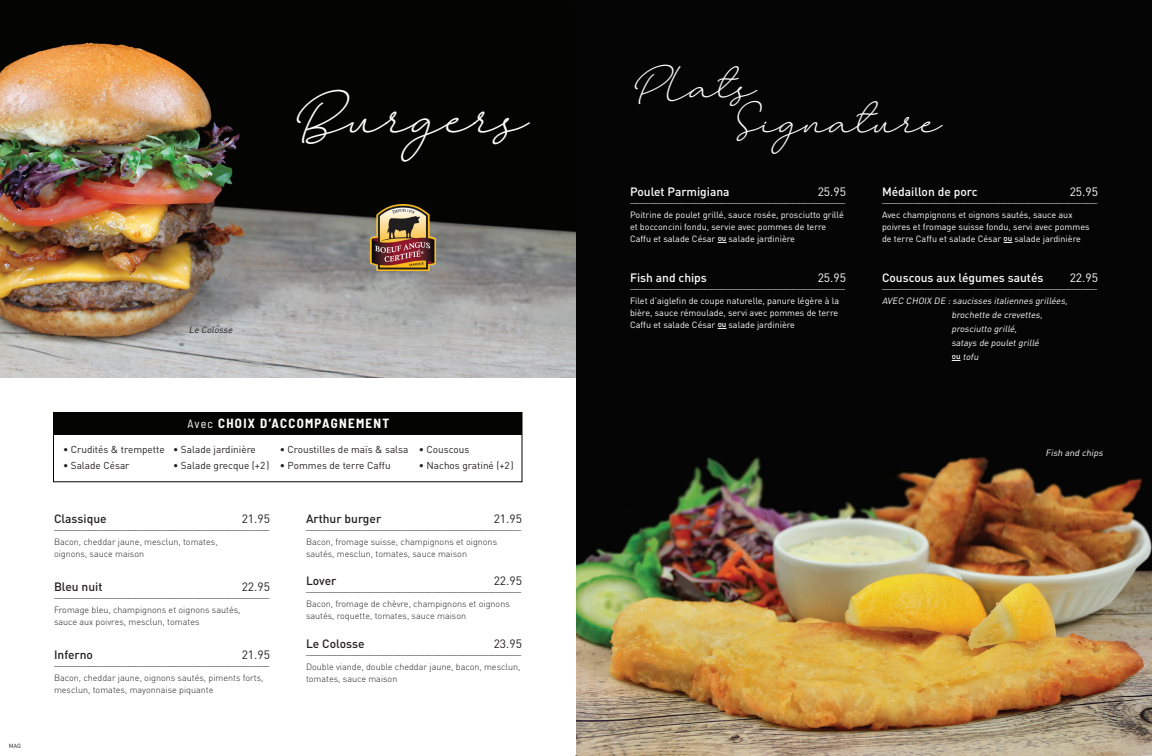
<style>
.page{position:relative;width:1152px;height:756px;background:#fff}
.page>*{position:absolute;margin:0;border:0;box-sizing:border-box;transform-origin:0 0}
.t1{font:28.4px "Larianti";color:#fff}
.t2{font:21px/35px "Larianti";color:#fff}
.t3{font:700 semi-condensed 13px "Barlow";letter-spacing:.1em;color:#fff}
.t4{font:300 12px "DIN Pro";color:#231f20}
.t5{font:300 12px "DIN Pro";color:#fff}
.t6{font:500 12px "DIN Pro";color:#fff}
.t7{font:500 12px "DIN Pro";color:#231f20}
.t8{font:12px "DIN Pro";color:#231f20}
.t9{font:12px "DIN Pro";color:#fff}
.t10{font:10px "DIN Pro";color:#231f20}
.t11{font:300 9px/12px "DIN Pro";color:#231f20}
.t12{font:9px/12px "DIN Pro";color:#fff}
.t13{font:italic 9px/14px "DIN Pro";color:#fff}
.t14{font:italic 9px "DIN Pro";color:#231f20}
.t15{font:6px "DIN Pro";color:#231f20}
.s1{font-weight:400;font-size:12px}
.s2{font-weight:500;font-size:8px}
.s3{font-weight:500;font-style:normal;font-size:8px}
</style>
<div class="page">
<div style="left:54px;top:412px;width:468px;height:23px;background:#040503"></div>
<div style="left:53px;top:412px;width:469px;height:70px;border:1px solid #040503"></div>
<img style="left:0;top:0;width:576px;height:378px">
<img style="left:371px;top:204px;width:64px;height:67px">
<img style="left:576px;top:0;width:576px;height:756px">
<h1 class="t1" style="left:294px;top:106px;width:233px">Burgers</h1>
<p class="t14" style="left:189px;top:324px;width:47px">Le Colosse</p>
<p class="t15" style="left:9px;top:742px;width:14px">MAG</p>
<p class="t10" style="left:63px;top:443px;width:103px">• Crudités &amp; trempette</p>
<p class="t10" style="left:63px;top:459px;width:68px">• Salade César</p>
<h3 class="t3" style="left:188px;top:414px;width:203px"><span class="s1">Avec</span> CHOIX D’ACCOMPAGNEMENT</h3>
<p class="t10" style="left:173px;top:443px;width:84px">• Salade jardinière</p>
<p class="t10" style="left:173px;top:459px;width:98px">• Salade grecque (+2 )</p>
<p class="t10" style="left:280px;top:443px;width:130px">• Croustilles de maïs &amp; salsa</p>
<p class="t10" style="left:280px;top:459px;width:112px">• Pommes de terre Caffu</p>
<p class="t10" style="left:419px;top:443px;width:52px">• Couscous</p>
<p class="t10" style="left:419px;top:459px;width:97px">• Nachos gratiné (+2 )</p>
<h3 class="t7" style="left:54px;top:510px;width:54px">Classique</h3>
<h3 class="t8" style="left:242px;top:510px;width:30px">21.95</h3>
<h3 class="t4" style="left:54px;top:516px;width:217px">_____________________________________</h3>
<p class="t11" style="left:54px;top:535px;width:165px">Bacon, cheddar jaune, mesclun, tomates, oignons, sauce maison</p>
<h3 class="t7" style="left:54px;top:578px;width:50px">Bleu nuit</h3>
<h3 class="t8" style="left:242px;top:578px;width:30px">22.95</h3>
<h3 class="t4" style="left:54px;top:584px;width:217px">_____________________________________</h3>
<p class="t11" style="left:54px;top:603px;width:188px">Fromage bleu, champignons et oignons sautés, sauce aux poivres, mesclun, tomates</p>
<h3 class="t7" style="left:54px;top:646px;width:41px">Inferno</h3>
<h3 class="t8" style="left:242px;top:646px;width:30px">21.95</h3>
<h3 class="t4" style="left:54px;top:652px;width:217px">_____________________________________</h3>
<p class="t11" style="left:54px;top:671px;width:211px">Bacon, cheddar jaune, oignons sautés, piments forts, mesclun, tomates, mayonnaise piquante</p>
<h3 class="t7" style="left:306px;top:510px;width:77px">Arthur burger</h3>
<h3 class="t8" style="left:494px;top:510px;width:30px">21.95</h3>
<h3 class="t4" style="left:306px;top:516px;width:217px">_____________________________________</h3>
<p class="t11" style="left:306px;top:535px;width:193px">Bacon, fromage suisse, champignons et oignons sautés, mesclun, tomates, sauce maison</p>
<h3 class="t7" style="left:306px;top:572px;width:32px">Lover</h3>
<h3 class="t8" style="left:494px;top:572px;width:30px">22.95</h3>
<h3 class="t4" style="left:306px;top:578px;width:217px">_____________________________________</h3>
<p class="t11" style="left:306px;top:597px;width:205px">Bacon, fromage de chèvre, champignons et oignons sautés, roquette, tomates, sauce maison</p>
<h3 class="t7" style="left:306px;top:635px;width:60px">Le Colosse</h3>
<h3 class="t8" style="left:494px;top:635px;width:30px">23.95</h3>
<h3 class="t4" style="left:306px;top:641px;width:217px">_____________________________________</h3>
<p class="t11" style="left:306px;top:660px;width:216px">Double viande, double cheddar jaune, bacon, mesclun, tomates, sauce maison</p>
<h2 class="t2" style="left:731px;top:72px;width:210px;text-indent:-101px">PLats<br>Signature</h2>
<h3 class="t6" style="left:630px;top:184px;width:101px">Poulet Parmigiana</h3>
<h3 class="t9" style="left:818px;top:184px;width:30px">25.95</h3>
<h3 class="t5" style="left:630px;top:190px;width:217px">_____________________________________</h3>
<p class="t12" style="left:630px;top:209px;width:215px">Poitrine de poulet grillé, sauce rosée, prosciutto grillé et bocconcini fondu, servie avec pommes de terre<br>Caffu et salade César <span class="s2">ou</span> salade jardinière</p>
<h3 class="t6" style="left:630px;top:270px;width:78px">Fish and chips</h3>
<h3 class="t9" style="left:818px;top:270px;width:30px">25.95</h3>
<h3 class="t5" style="left:630px;top:276px;width:217px">_____________________________________</h3>
<p class="t12" style="left:630px;top:295px;width:211px;text-align:justify">Filet d’aiglefin de coupe naturelle, panure légère à la bière, sauce rémoulade, servi avec pommes de terre Caffu et salade César <span class="s2">ou</span> salade jardinière</p>
<h3 class="t6" style="left:882px;top:184px;width:97px">Médaillon de porc</h3>
<h3 class="t9" style="left:1070px;top:184px;width:30px">25.95</h3>
<h3 class="t5" style="left:882px;top:190px;width:217px">_____________________________________</h3>
<p class="t12" style="left:882px;top:209px;width:209px">Avec champignons et oignons sautés, sauce aux poivres et fromage suisse fondu, servi avec pommes de terre Caffu et salade César <span class="s2">ou</span> salade jardinière</p>
<h3 class="t6" style="left:882px;top:270px;width:163px">Couscous aux légumes sautés</h3>
<h3 class="t9" style="left:1070px;top:270px;width:30px">22.95</h3>
<h3 class="t5" style="left:882px;top:276px;width:217px">_____________________________________</h3>
<p class="t13" style="left:951px;top:294px;width:120px;text-indent:-69px">AVEC CHOIX DE :saucisses italiennes grillées, brochette de crevettes, prosciutto grillé,<br>satays de pouletgrillé<br><span class="s3">o u</span> tofu</p>
<p class="t13" style="left:1046px;top:446px;width:61px">Fish and chips</p>
</div>
